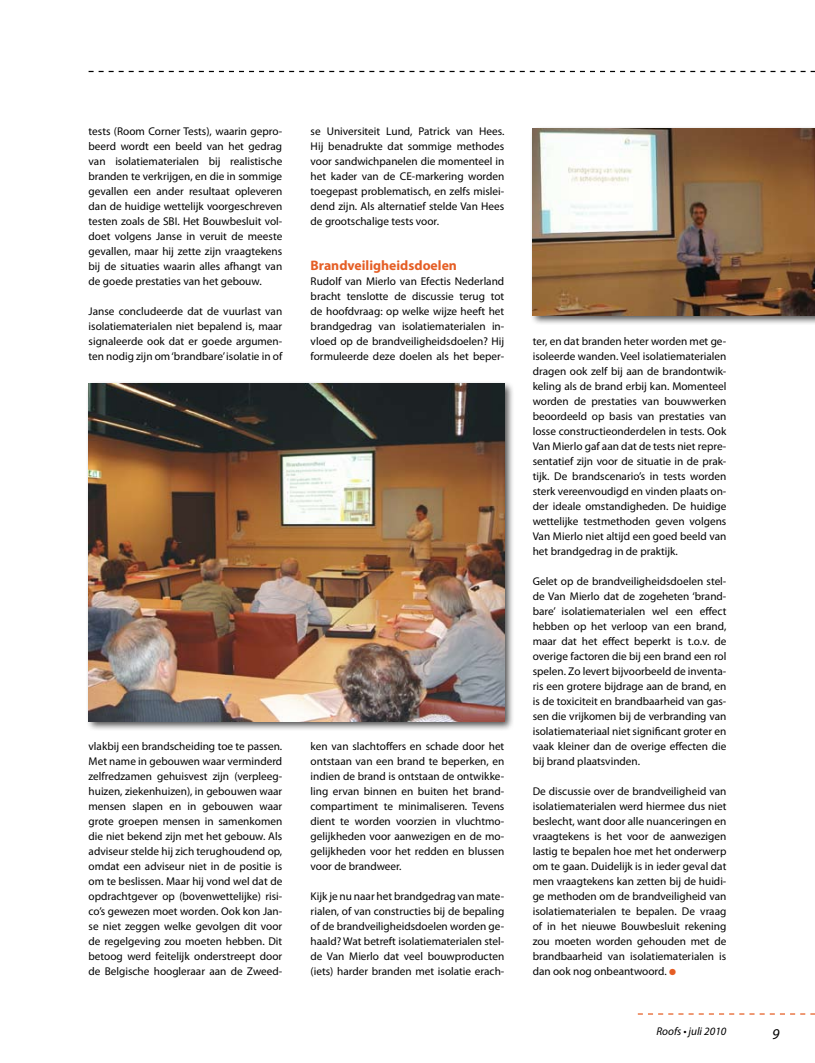
<style>
.page{position:relative;width:815px;height:1063px;background:#fff}
.page>*{position:absolute;margin:0;border:0;box-sizing:border-box;transform-origin:0 0}
.t1{font:italic 15px "Myriad Pro";color:#000}
.t2{font:700 13.75px "Myriad Pro";color:#e55e25}
.t3{font:11.25px/15px "Myriad Pro";color:#000;text-align:justify}
.t4{font:italic 11.25px "Myriad Pro";color:#000}
.s1{color:#e55e25}
</style>
<div class="page">
<svg style="left:89px;top:71px;width:726px;height:1px"></svg>
<svg style="left:638px;top:1013px;width:177px;height:2px"></svg>
<div style="left:85px;top:380px;width:430px;height:351px;background:#000;opacity:.7"></div>
<img style="left:89px;top:384px;width:415px;height:337px">
<div style="left:529px;top:125px;width:286px;height:200px;background:#000;opacity:.7"></div>
<img style="left:533px;top:129px;width:282px;height:186px">
<p class="t3" style="left:89px;top:124px;width:195px">tests (Room Corner Tests), waarin gepro&shy;beerd wordt een beeld van het gedrag van isolatiematerialen bij realistische branden te verkrijgen, en die in sommige gevallen een ander resultaat opleveren dan de huidige wettelijk voorgeschreven testen zoals de SBI. Het Bouwbesluit vol&shy;doet volgens Janse in veruit de meeste gevallen, maar hij zette zijn vraagtekens bij de situaties waarin alles afhangt van de goede prestaties van het gebouw.</p>
<p class="t3" style="left:89px;top:304px;width:195px">Janse concludeerde dat de vuurlast van isolatiematerialen niet bepalend is, maar signaleerde ook dat er goede argumen&shy;ten nodig zijn om ‘brandbare’ isolatie in of</p>
<p class="t3" style="left:311px;top:123px;width:195px">se Universiteit Lund, Patrick van Hees.<br>Hij benadrukte dat sommige methodes voor sandwichpanelen die momenteel in het kader van de CE-markering worden toegepast problematisch, en zelfs mislei&shy;dend zijn. Als alternatief stelde Van Hees de grootschalige tests voor.</p>
<p class="t2" style="left:311px;top:256px;width:148px">Brandveiligheidsdoelen</p>
<p class="t3" style="left:311px;top:274px;width:195px">Rudolf van Mierlo van Efectis Nederland bracht tenslotte de discussie terug tot de hoofdvraag: op welke wijze heeft het brandgedrag van isolatiematerialen in&shy;vloed op de brandveiligheidsdoelen? Hij formuleerde deze doelen als het beper-</p>
<p class="t3" style="left:89px;top:739px;width:195px">vlakbij een brandscheiding toe te passen.<br>Met name in gebouwen waar verminderd zelfredzamen gehuisvest zijn (verpleeg&shy;huizen, ziekenhuizen), in gebouwen waar mensen slapen en in gebouwen waar grote groepen mensen in samenkomen die niet bekend zijn met het gebouw. Als adviseur stelde hij zich terughoudend op, omdat een adviseur niet in de positie is om te beslissen. Maar hij vond wel dat de opdrachtgever op (bovenwettelijke) risi&shy;co’s gewezen moet worden. Ook kon Jan&shy;se niet zeggen welke gevolgen dit voor de regelgeving zou moeten hebben. Dit betoog werd feitelijk onderstreept door de Belgische hoogleraar aan de Zweed-</p>
<p class="t3" style="left:311px;top:739px;width:195px">ken van slachtoffers en schade door het ontstaan van een brand te beperken, en indien de brand is ontstaan de ontwikke&shy;ling ervan binnen en buiten het brand&shy;compartiment te minimaliseren. Tevens dient te worden voorzien in vluchtmo&shy;gelijkheden voor aanwezigen en de mo&shy;gelijkheden voor het redden en blussen voor de brandweer.</p>
<p class="t3" style="left:311px;top:889px;width:195px">Kijk je nu naar het brandgedrag van mate&shy;rialen, of van constructies bij de bepaling of de brandveiligheidsdoelen worden ge&shy;haald? Wat betreft isolatiematerialen stel&shy;de Van Mierlo dat veel bouwproducten (iets) harder branden met isolatie erach-</p>
<p class="t3" style="left:533px;top:333px;width:195px">ter, en dat branden heter worden met ge&shy;ïsoleerde wanden. Veel isolatiematerialen dragen ook zelf bij aan de brandontwik&shy;keling als de brand erbij kan. Momenteel worden de prestaties van bouwwerken beoordeeld op basis van prestaties van losse constructieonderdelen in tests. Ook Van Mierlo gaf aan dat de tests niet repre&shy;sentatief zijn voor de situatie in de prak&shy;tijk. De brandscenario’s in tests worden sterk vereenvoudigd en vinden plaats on&shy;der ideale omstandigheden. De huidige wettelijke testmethoden geven volgens Van Mierlo niet altijd een goed beeld van het brandgedrag in de praktijk.</p>
<p class="t3" style="left:533px;top:573px;width:195px">Gelet op de brandveiligheidsdoelen stel&shy;de Van Mierlo dat de zogeheten ‘brand&shy;bare’ isolatiematerialen wel een effect hebben op het verloop van een brand, maar dat het effect beperkt is t.o.v. de overige factoren die bij een brand een rol spelen. Zo levert bijvoorbeeld de inventa&shy;ris een grotere bijdrage aan de brand, en is de toxiciteit en brandbaarheid van gas&shy;sen die vrijkomen bij de verbranding van isolatiemateriaal niet significant groter en vaak kleiner dan de overige effecten die bij brand plaatsvinden.</p>
<p class="t3" style="left:533px;top:783px;width:195px">De discussie over de brandveiligheid van isolatiematerialen werd hiermee dus niet beslecht, want door alle nuanceringen en vraagtekens is het voor de aanwezigen lastig te bepalen hoe met het onderwerp om te gaan. Duidelijk is in ieder geval dat men vraagtekens kan zetten bij de huidi&shy;ge methoden om de brandveiligheid van isolatiematerialen te bepalen. De vraag of in het nieuwe Bouwbesluit rekening zou moeten worden gehouden met de brandbaarheid van isolatiematerialen is dan ook nog onbeantwoord. <span class="s1">●</span></p>
<p class="t4" style="left:656px;top:1024px;width:72px">Roofs • juli 2010</p>
<h1 class="t1" style="left:772px;top:1025px;width:9px">9</h1>
</div>
